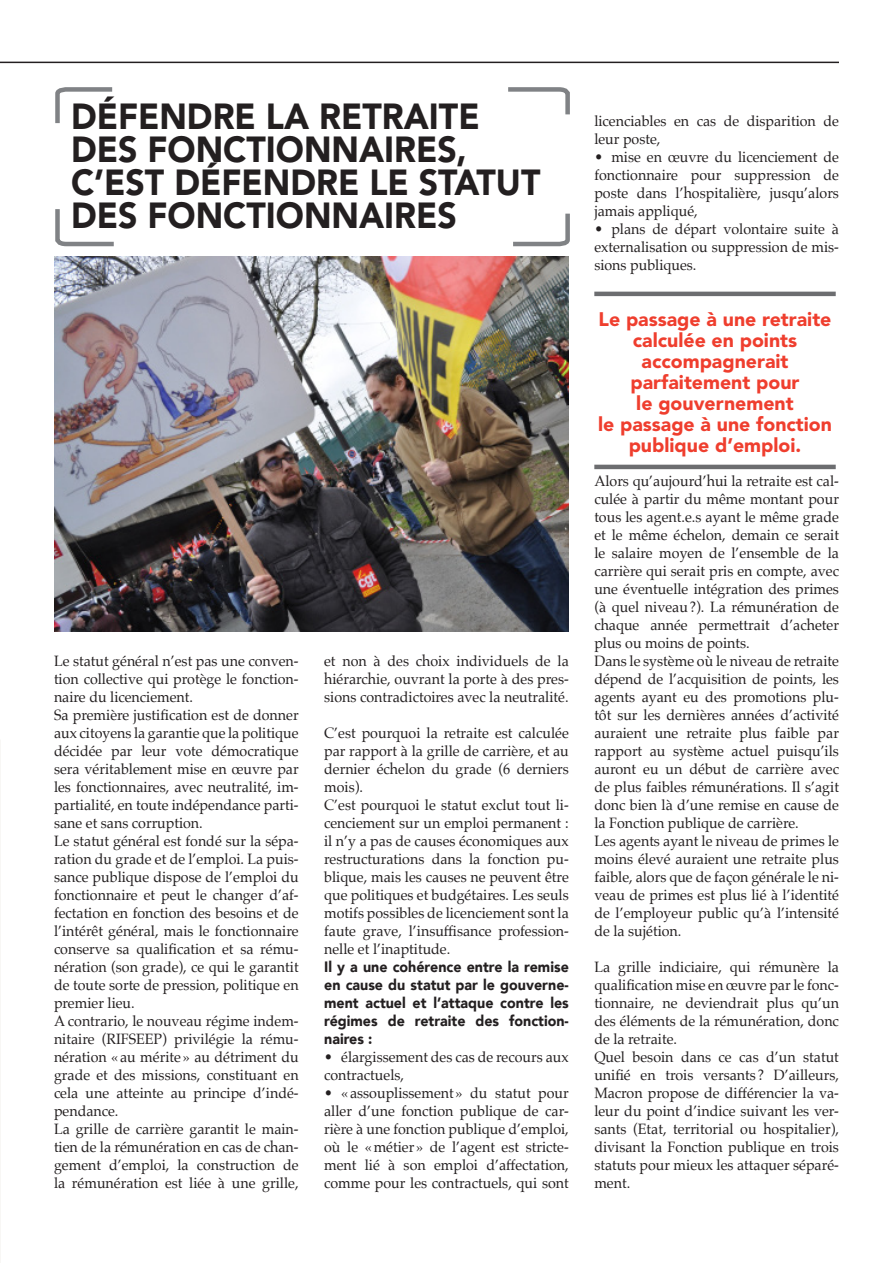
<style>
.page{position:relative;width:893px;height:1263px;background:#fff}
.page>*{position:absolute;margin:0;border:0;box-sizing:border-box;transform-origin:0 0}
.t1{font:900 36px/33px "Avenir LT Std";color:#231f20;scale:.94 1}
.t2{font:900 19.5px/21px "Avenir LT Std";color:#ef3e2e;text-align:center}
.t3{font:15px/18px "Palatino";color:#231f20;text-align:justify;scale:.95 1}
.t4{font:900 15px/18px "Avenir";color:#231f20;text-align:justify;scale:.95 1}
</style>
<div class="page">
<hr style="left:594px;top:292px;width:242px;height:4px;background:#6c6d70">
<hr style="left:594px;top:465px;width:242px;height:4px;background:#6c6d70">
<hr style="left:0;top:62px;width:839px;height:1px;background:#231f20">
<svg style="left:508px;top:87px;width:62px;height:28px"></svg>
<svg style="left:55px;top:87px;width:58px;height:37px"></svg>
<svg style="left:55px;top:209px;width:59px;height:38px"></svg>
<svg style="left:513px;top:213px;width:57px;height:34px"></svg>
<img style="left:54px;top:257px;width:515px;height:374px">
<p class="t1" style="left:71px;top:100px;width:436px">DÉFENDRE LA RETRAITE<br>DES FONCTIONNAIRES,</p>
<p class="t1" style="left:71px;top:166px;width:501px">C’EST DÉFENDRE LE STATUT</p>
<p class="t1" style="left:71px;top:199px;width:412px">DES FONCTIONNAIRES</p>
<p class="t3" style="left:54px;top:652px;width:259px">Le statut général n’est pas une conven&shy;tion collective qui protège le fonction&shy;naire du licenciement.</p>
<p class="t3" style="left:54px;top:706px;width:259px">Sa première justification est de donner aux citoyens la garantie que la politique décidée par leur vote démocratique sera véritablement mise en œuvre par les fonctionnaires, avec neutralité, im&shy;partialité, en toute indépendance parti&shy;sane et sans corruption.</p>
<p class="t3" style="left:54px;top:832px;width:259px">Le statut général est fondé sur la sépa&shy;ration du grade et de l’emploi. La puis&shy;sance publique dispose de l’emploi du fonctionnaire et peut le changer d’af&shy;fectation en fonction des besoins et de l’intérêt général, mais le fonctionnaire conserve sa qualification et sa rému&shy;nération (son grade), ce qui le garantit de toute sorte de pression, politique en premier lieu.</p>
<p class="t3" style="left:54px;top:1012px;width:259px">A contrario, le nouveau régime indem&shy;nitaire (RIFSEEP) privilégie la rému&shy;nération « au mérite» au détriment du grade et des missions, constituant en cela une atteinte au principe d’indé&shy;pendance.</p>
<p class="t3" style="left:54px;top:1120px;width:259px">La grille de carrière garantit le main&shy;tien de la rémunération en cas de chan&shy;gement d’emploi, la construction de la rémunération est liée à une grille,</p>
<p class="t3" style="left:324px;top:652px;width:259px">et non à des choix individuels de la hiérarchie, ouvrant la porte à des pres&shy;sions contradictoires avec la neutralité.</p>
<p class="t3" style="left:324px;top:724px;width:259px">C’est pourquoi la retraite est calculée par rapport à la grille de carrière, et au dernier échelon du grade (6 derniers mois).</p>
<p class="t3" style="left:324px;top:796px;width:259px">C’est pourquoi le statut exclut tout li&shy;cenciement sur un emploi permanent : il n’y a pas de causes économiques aux restructurations dans la fonction pu&shy;blique, mais les causes ne peuvent être que politiques et budgétaires. Les seuls motifs possibles de licenciement sont la faute grave, l’insuffisance profession&shy;nelle et l’inaptitude.</p>
<p class="t4" style="left:324px;top:957px;width:259px">Il y a une cohérence entre la remise en cause du statut par le gouverne&shy;ment actuel et l’attaque contre les régimes de retraite des fonction&shy;naires :</p>
<p class="t3" style="left:324px;top:1048px;width:259px">• élargissement des cas de recours aux contractuels,</p>
<p class="t3" style="left:324px;top:1084px;width:259px">• «assouplissement» du statut pour aller d’une fonction publique de car&shy;rière à une fonction publique d’emploi, où le «métier» de l’agent est stricte&shy;ment lié à son emploi d’affectation, comme pour les contractuels, qui sont</p>
<p class="t3" style="left:594px;top:112px;width:259px">licenciables en cas de disparition de leur poste,</p>
<p class="t3" style="left:594px;top:148px;width:259px">• mise en œuvre du licenciement de fonctionnaire pour suppression de poste dans l’hospitalière, jusqu’alors jamais appliqué,</p>
<p class="t3" style="left:594px;top:220px;width:259px">• plans de départ volontaire suite à externalisation ou suppression de mis&shy;sions publiques.</p>
<p class="t2" style="left:598px;top:308px;width:235px">Le passage à une retraite calculée en points accompagnerait parfaitement pour<br>le gouvernement<br>le passage à une fonction publique d’emploi.</p>
<p class="t3" style="left:594px;top:472px;width:259px">Alors qu’aujourd’hui la retraite est cal&shy;culée à partir du même montant pour tous les agent.e.s ayant le même grade et le même échelon, demain ce serait le salaire moyen de l’ensemble de la carrière qui serait pris en compte, avec une éventuelle intégration des primes (à quel niveau?). La rémunération de chaque année permettrait d’acheter plus ou moins de points.</p>
<p class="t3" style="left:594px;top:652px;width:259px">Dans le système où le niveau de retraite dépend de l’acquisition de points, les agents ayant eu des promotions plu&shy;tôt sur les dernières années d’activité auraient une retraite plus faible par rapport au système actuel puisqu’ils auront eu un début de carrière avec de plus faibles rémunérations. Il s’agit donc bien là d’une remise en cause de la Fonction publique de carrière.</p>
<p class="t3" style="left:594px;top:832px;width:259px">Les agents ayant le niveau de primes le moins élevé auraient une retraite plus faible, alors que de façon générale le ni&shy;veau de primes est plus lié à l’identité de l’employeur public qu’à l’intensité de la sujétion.</p>
<p class="t3" style="left:594px;top:958px;width:259px">La grille indiciaire, qui rémunère la qualification mise en œuvre par le fonc&shy;tionnaire, ne deviendrait plus qu’un des éléments de la rémunération, donc de la retraite.</p>
<p class="t3" style="left:594px;top:1048px;width:259px">Quel besoin dans ce cas d’un statut unifié en trois versants ? D’ailleurs, Macron propose de différencier la va&shy;leur du point d’indice suivant les ver&shy;sants (Etat, territorial ou hospitalier), divisant la Fonction publique en trois statuts pour mieux les attaquer séparé&shy;ment.</p>
</div>
